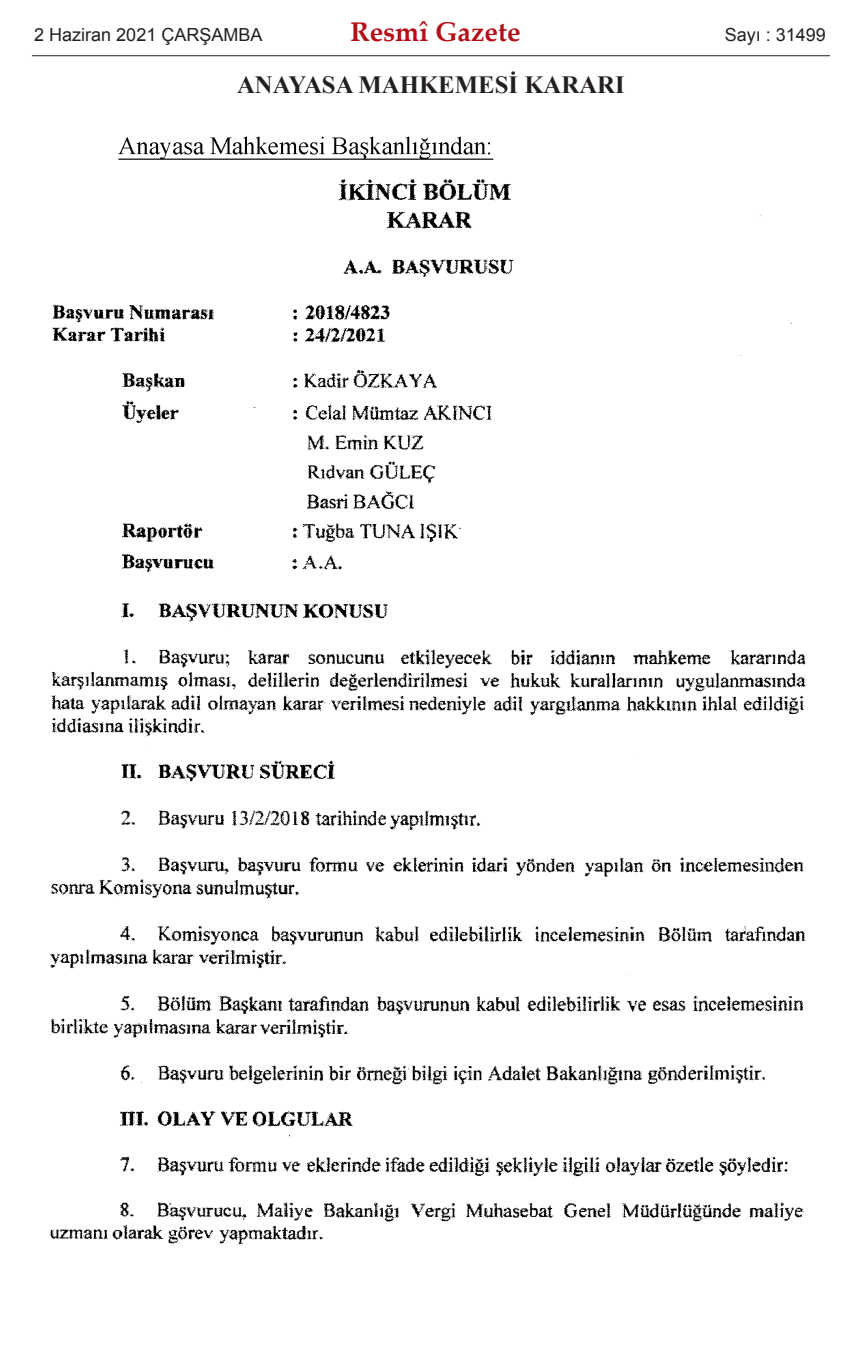
<style>
.page{position:relative;width:862px;height:1365px;background:#fff}
.page>*{position:absolute;margin:0;border:0;box-sizing:border-box;transform-origin:0 0}
.t1{font:700 27px "Palatino Linotype";color:#b40e16}
.t2{font:700 24.75px "Times New Roman";color:#231f20}
.t3{font:18px "Arial";color:#231f20}
</style>
<div class="page">
<img style="left:50px;top:136px;width:756px;height:1109px">
<hr style="left:32px;top:55px;width:797px;height:1px;background:#231f20">
<p class="t3" style="left:34px;top:25px;width:230px">2 Haziran 2021 ÇARŞAMBA</p>
<h1 class="t1" style="left:350px;top:21px;width:171px">Resmî Gazete</h1>
<p class="t3" style="left:724px;top:25px;width:103px">Sayı : 31499</p>
<h2 class="t2" style="left:237px;top:71px;width:389px">ANAYASA MAHKEMESİ KARARI</h2>
</div>
